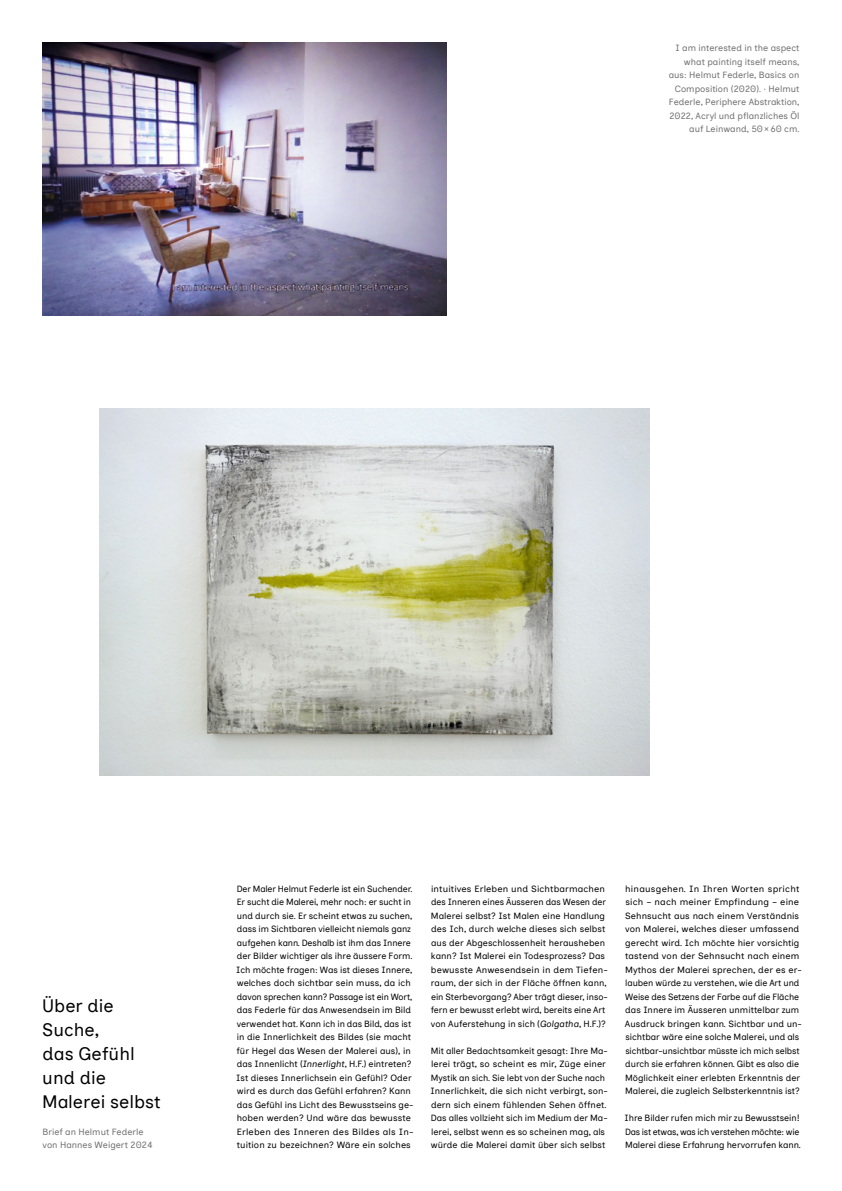
<style>
.page{position:relative;width:842px;height:1191px;background:#fff}
.page>*{position:absolute;margin:0;border:0;box-sizing:border-box;transform-origin:0 0}
.t1{font:18px/24px "Inclusive Sans";color:#000}
.t2{font:9px/13.5px "Inclusive Sans";color:#000}
.t3{font:9px/13.5px "Inclusive Sans";color:#706f6f}
.s1{font-style:italic}
</style>
<div class="page">
<img style="left:43px;top:43px;width:404px;height:272px">
<img style="left:99px;top:408px;width:551px;height:367px">
<p class="t3" style="left:669px;top:41px;width:132px;text-align:right">I am interested in the aspect what painting itself means, aus: Helmut Federle, Basics on<br>Composition (2020). · Helmut<br>Federle, Periphere Abstraktion,<br>2022, Acryl und pflanzliches Öl auf Leinwand, 50×60 cm.</p>
<h1 class="t1" style="left:42px;top:993px;width:120px">Über die<br>Suche,<br>das Gefühl und die<br>Malerei selbst</h1>
<p class="t3" style="left:43px;top:1124px;width:112px">Brief an Helmut Federle von Hannes Weigert 2024</p>
<p class="t2" style="left:236px;top:881px;width:179px">Der Maler Helmut Federle ist ein Suchender.<br>Er sucht die Malerei, mehr noch: er sucht in und durch sie. Er scheint etwas zu suchen, dass im Sichtbaren vielleicht niemals ganz aufgehen kann. Deshalb ist ihm das Innere der Bilder wichtiger als ihre äussere Form.<br>Ich möchte fragen: Was ist dieses Innere, welches doch sichtbar sein muss, da ich davon sprechen kann? Passage ist ein Wort, das Federle für das Anwesendsein im Bild verwendet hat. Kann ich in das Bild, das ist in die Innerlichkeit des Bildes (sie macht für Hegel das Wesen der Malerei aus), in das Innenlicht (<span class="s1">Innerlight</span>, H.F.) eintreten?<br>Ist dieses Innerlichsein ein Gefühl? Oder wird es durch das Gefühl erfahren? Kann das Gefühl ins Licht des Bewusstseins ge&shy;hoben werden? Und wäre das bewusste Erleben des Inneren des Bildes als In&shy;tuition zu bezeichnen? Wäre ein solches</p>
<p class="t2" style="left:431px;top:881px;width:179px">intuitives Erleben und Sichtbarmachen des Inneren eines Äusseren das Wesen der Malerei selbst? Ist Malen eine Handlung des Ich, durch welche dieses sich selbst aus der Abgeschlossenheit herausheben kann? Ist Malerei ein Todesprozess? Das bewusste Anwesendsein in dem Tiefen&shy;raum, der sich in der Fläche öffnen kann, ein Sterbevorgang? Aber trägt dieser, inso&shy;fern er bewusst erlebt wird, bereits eine Art von Auferstehung in sich (<span class="s1">Golgatha</span>, H.F.)?</p>
<p class="t2" style="left:430px;top:1043px;width:179px">Mit aller Bedachtsamkeit gesagt: Ihre Ma&shy;lerei trägt, so scheint es mir, Züge einer Mystik an sich. Sie lebt von der Suche nach Innerlichkeit, die sich nicht verbirgt, son&shy;dern sich einem fühlenden Sehen öffnet.<br>Das alles vollzieht sich im Medium der Ma&shy;lerei, selbst wenn es so scheinen mag, als würde die Malerei damit über sich selbst</p>
<p class="t2" style="left:625px;top:881px;width:179px">hinausgehen. In Ihren Worten spricht sich – nach meiner Empfindung – eine Sehnsucht aus nach einem Verständnis von Malerei, welches dieser umfassend gerecht wird. Ich möchte hier vorsichtig tastend von der Sehnsucht nach einem Mythos der Malerei sprechen, der es er&shy;lauben würde zu verstehen, wie die Art und Weise des Setzens der Farbe auf die Fläche das Innere im Äusseren unmittelbar zum Ausdruck bringen kann. Sichtbar und un&shy;sichtbar wäre eine solche Malerei, und als sichtbar-unsichtbar müsste ich mich selbst durch sie erfahren können. Gibt es also die Möglichkeit einer erlebten Erkenntnis der Malerei, die zugleich Selbsterkenntnis ist?</p>
<p class="t2" style="left:625px;top:1111px;width:178px">Ihre Bilder rufen mich mir zu Bewusstsein!<br>Das ist etwas, was ich verstehen möchte: wie<br>Malerei diese Erfahrung hervorrufen kann.</p>
</div>
